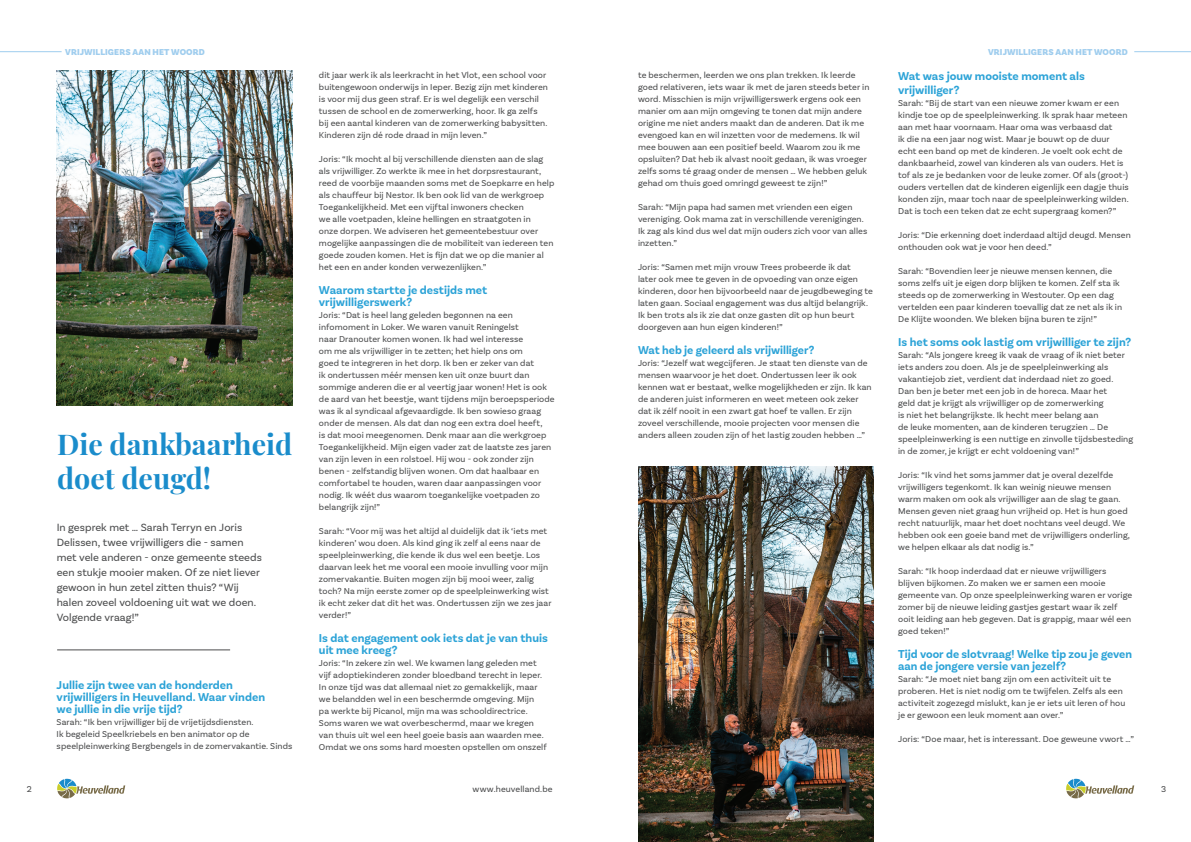
<style>
.page{position:relative;width:1191px;height:842px;background:#fff}
.page>*{position:absolute;margin:0;border:0;box-sizing:border-box;transform-origin:0 0}
.t1{font:700 28.6px/34.4px "Playfair Display";color:#1a8ccb}
.t2{font:700 12px/12px "Basic Sans";color:#2ca3d7}
.t3{font:11px/15px "Basic Sans";color:#4b4c4d}
.t4{font:9px/12px "Basic Sans";letter-spacing:.01em;color:#4b4c4d}
.t5{font:900 9px "Basic Sans";letter-spacing:.015em;color:#9fcdee}
</style>
<div class="page">
<img style="left:57px;top:71px;width:236px;height:334px">
<img style="left:638px;top:466px;width:235px;height:376px">
<svg style="left:57px;top:779px;width:68px;height:19px"></svg>
<svg style="left:1066px;top:779px;width:68px;height:19px"></svg>
<hr style="left:0;top:51px;width:62px;height:1px;background:#9fcdee">
<hr style="left:1134px;top:51px;width:57px;height:1px;background:#9fcdee">
<hr style="left:57px;top:649px;width:173px;height:1px;background:#4b4c4d">
<p class="t5" style="left:65px;top:46px;width:141px">VRIJWILLIGERS AAN HET WOORD</p>
<p class="t5" style="left:988px;top:46px;width:141px">VRIJWILLIGERS AAN HET WOORD</p>
<h1 class="t1" style="left:57px;top:424px;width:237px">Die dankbaarheid doet deugd!</h1>
<p class="t3" style="left:57px;top:520px;width:207px">In gesprek met … Sarah Terryn en Joris Delissen, twee vrijwilligers die - samen met vele anderen - onze gemeente steeds een stukje mooier maken. Of ze niet liever gewoon in hun zetel zitten thuis? “Wij halen zoveel voldoening uit wat we doen.<br>Volgende vraag!”</p>
<h2 class="t2" style="left:57px;top:679px;width:210px">Jullie zijn twee van de honderden vrijwilligers in Heuvelland. Waar vinden we jullie in die vrije tijd?</h2>
<p class="t4" style="left:57px;top:716px;width:237px">Sarah: “Ik ben vrijwilliger bij de vrijetijdsdiensten.<br>Ik begeleid Speelkriebels en ben animator op de speelpleinwerking Bergbengels in de zomervakantie. Sinds</p>
<p class="t4" style="left:319px;top:69px;width:231px">dit jaar werk ik als leerkracht in het Vlot, een school voor buitengewoon onderwijs in Ieper. Bezig zijn met kinderen is voor mij dus geen straf. Er is wel degelijk een verschil tussen de school en de zomerwerking, hoor. Ik ga zelfs bij een aantal kinderen van de zomerwerking babysitten.<br>Kinderen zijn dé rode draad in mijn leven.”</p>
<p class="t4" style="left:319px;top:153px;width:237px">Joris: “Ik mocht al bij verschillende diensten aan de slag als vrijwilliger. Zo werkte ik mee in het dorpsrestaurant, reed de voorbije maanden soms met de Soepkarre en help als chauffeur bij Nestor. Ik ben ook lid van de werkgroep Toegankelijkheid. Met een vijftal inwoners checken<br>we alle voetpaden, kleine hellingen en straatgoten in<br>onze dorpen. We adviseren het gemeentebestuur over mogelijke aanpassingen die de mobiliteit van iedereen ten goede zouden komen. Het is fijn dat we op die manier al het een en ander konden verwezenlijken.”</p>
<h2 class="t2" style="left:319px;top:284px;width:170px">Waarom startte je destijds met vrijwilligerswerk?</h2>
<p class="t4" style="left:319px;top:309px;width:237px">Joris: “Dat is heel lang geleden begonnen na een infomoment in Loker. We waren vanuit Reningelst<br>naar Dranouter komen wonen. Ik had wel interesse<br>om me als vrijwilliger in te zetten; het hielp ons om<br>goed te integreren in het dorp. Ik ben er zeker van dat<br>ik ondertussen méér mensen ken uit onze buurt dan sommige anderen die er al veertig jaar wonen! Het is ook de aard van het beestje, want tijdens mijn beroepsperiode was ik al syndicaal afgevaardigde. Ik ben sowieso graag onder de mensen. Als dat dan nog een extra doel heeft,<br>is dat mooi meegenomen. Denk maar aan die werkgroep Toegankelijkheid. Mijn eigen vader zat de laatste zes jaren van zijn leven in een rolstoel. Hij wou - ook zonder zijn benen - zelfstandig blijven wonen. Om dat haalbaar en comfortabel te houden, waren daar aanpassingen voor nodig. Ik wéét dus waarom toegankelijke voetpaden zo belangrijk zijn!”</p>
<p class="t4" style="left:319px;top:525px;width:234px">Sarah: “Voor mij was het altijd al duidelijk dat ik ‘iets met kinderen’ wou doen. Als kind ging ik zelf al eens naar de speelpleinwerking, die kende ik dus wel een beetje. Los daarvan leek het me vooral een mooie invulling voor mijn zomervakantie. Buiten mogen zijn bij mooi weer, zalig toch? Na mijn eerste zomer op de speelpleinwerking wist ik echt zeker dat dit het was. Ondertussen zijn we zes jaar verder!”</p>
<h2 class="t2" style="left:319px;top:632px;width:230px">Is dat engagement ook iets dat je van thuis uit mee kreeg?</h2>
<p class="t4" style="left:319px;top:657px;width:229px">Joris: “In zekere zin wel. We kwamen lang geleden met vijf adoptiekinderen zonder bloedband terecht in Ieper.<br>In onze tijd was dat allemaal niet zo gemakkelijk, maar we belandden wel in een beschermde omgeving. Mijn<br>pa werkte bij Picanol, mijn ma was schooldirectrice.<br>Soms waren we wat overbeschermd, maar we kregen van thuis uit wel een heel goeie basis aan waarden mee.<br>Omdat we ons soms hard moesten opstellen om onszelf</p>
<p class="t4" style="left:638px;top:69px;width:233px">te beschermen, leerden we ons plan trekken. Ik leerde goed relativeren, iets waar ik met de jaren steeds beter in word. Misschien is mijn vrijwilligerswerk ergens ook een manier om aan mijn omgeving te tonen dat mijn andere origine me niet anders maakt dan de anderen. Dat ik me evengoed kan en wil inzetten voor de medemens. Ik wil mee bouwen aan een positief beeld. Waarom zou ik me opsluiten? Dat heb ik alvast nooit gedaan, ik was vroeger zelfs soms té graag onder de mensen … We hebben geluk gehad om thuis goed omringd geweest te zijn!”</p>
<p class="t4" style="left:638px;top:200px;width:231px">Sarah: “Mijn papa had samen met vrienden een eigen vereniging. Ook mama zat in verschillende verenigingen.<br>Ik zag als kind dus wel dat mijn ouders zich voor van alles inzetten.”</p>
<p class="t4" style="left:638px;top:260px;width:236px">Joris: “Samen met mijn vrouw Trees probeerde ik dat<br>later ook mee te geven in de opvoeding van onze eigen kinderen, door hen bijvoorbeeld naar de jeugdbeweging te laten gaan. Sociaal engagement was dus altijd belangrijk.<br>Ik ben trots als ik zie dat onze gasten dit op hun beurt doorgeven aan hun eigen kinderen!”</p>
<h2 class="t2" style="left:638px;top:344px;width:178px">Wat heb je geleerd als vrijwilliger?</h2>
<p class="t4" style="left:638px;top:357px;width:235px">Joris: “Jezelf wat wegcijferen. Je staat ten dienste van de mensen waarvoor je het doet. Ondertussen leer ik ook kennen wat er bestaat, welke mogelijkheden er zijn. Ik kan de anderen juist informeren en weet meteen ook zeker dat ik zélf nooit in een zwart gat hoef te vallen. Er zijn zoveel verschillende, mooie projecten voor mensen die anders alleen zouden zijn of het lastig zouden hebben …”</p>
<h2 class="t2" style="left:898px;top:69px;width:188px;line-height:14px">Wat was jouw mooiste moment als vrijwilliger?</h2>
<p class="t4" style="left:898px;top:97px;width:232px">Sarah: “Bij de start van een nieuwe zomer kwam er een kindje toe op de speelpleinwerking. Ik sprak haar meteen aan met haar voornaam. Haar oma was verbaasd dat<br>ik die na een jaar nog wist. Maar je bouwt op de duur echt een band op met de kinderen. Je voelt ook echt de dankbaarheid, zowel van kinderen als van ouders. Het is tof als ze je bedanken voor de leuke zomer. Of als (groot-) ouders vertellen dat de kinderen eigenlijk een dagje thuis konden zijn, maar toch naar de speelpleinwerking wilden.<br>Dat is toch een teken dat ze echt supergraag komen?”</p>
<p class="t4" style="left:898px;top:229px;width:234px">Joris: “Die erkenning doet inderdaad altijd deugd. Mensen onthouden ook wat je voor hen deed.”</p>
<p class="t4" style="left:898px;top:265px;width:225px">Sarah: “Bovendien leer je nieuwe mensen kennen, die soms zelfs uit je eigen dorp blijken te komen. Zelf sta ik steeds op de zomerwerking in Westouter. Op een dag vertelden een paar kinderen toevallig dat ze net als ik in De Klijte woonden. We bleken bijna buren te zijn!”</p>
<h2 class="t2" style="left:898px;top:336px;width:234px">Is het soms ook lastig om vrijwilliger te zijn?</h2>
<p class="t4" style="left:898px;top:349px;width:236px">Sarah: “Als jongere kreeg ik vaak de vraag of ik niet beter iets anders zou doen. Als je de speelpleinwerking als vakantiejob ziet, verdient dat inderdaad niet zo goed.<br>Dan ben je beter met een job in de horeca. Maar het<br>geld dat je krijgt als vrijwilliger op de zomerwerking<br>is niet het belangrijkste. Ik hecht meer belang aan<br>de leuke momenten, aan de kinderen terugzien … De speelpleinwerking is een nuttige en zinvolle tijdsbesteding in de zomer, je krijgt er echt voldoening van!”</p>
<p class="t4" style="left:898px;top:469px;width:233px">Joris: “Ik vind het soms jammer dat je overal dezelfde vrijwilligers tegenkomt. Ik kan weinig nieuwe mensen warm maken om ook als vrijwilliger aan de slag te gaan.<br>Mensen geven niet graag hun vrijheid op. Het is hun goed recht natuurlijk, maar het doet nochtans veel deugd. We hebben ook een goeie band met de vrijwilligers onderling, we helpen elkaar als dat nodig is.”</p>
<p class="t4" style="left:898px;top:565px;width:235px">Sarah: “Ik hoop inderdaad dat er nieuwe vrijwilligers blijven bijkomen. Zo maken we er samen een mooie gemeente van. Op onze speelpleinwerking waren er vorige zomer bij de nieuwe leiding gastjes gestart waar ik zelf ooit leiding aan heb gegeven. Dat is grappig, maar wél een goed teken!”</p>
<h2 class="t2" style="left:898px;top:648px;width:235px">Tijd voor de slotvraag! Welke tip zou je geven aan de jongere versie van jezelf?</h2>
<p class="t4" style="left:898px;top:673px;width:229px">Sarah: “Je moet niet bang zijn om een activiteit uit te proberen. Het is niet nodig om te twijfelen. Zelfs als een activiteit zogezegd mislukt, kan je er iets uit leren of hou je er gewoon een leuk moment aan over.”</p>
<p class="t4" style="left:898px;top:733px;width:237px">Joris: “Doe maar, het is interessant. Doe geweune vwort …”</p>
<p class="t4" style="left:27px;top:783px;width:7px">2</p>
<p class="t4" style="left:472px;top:783px;width:81px">www.heuvelland.be</p>
<p class="t4" style="left:1161px;top:783px;width:7px">3</p>
</div>
